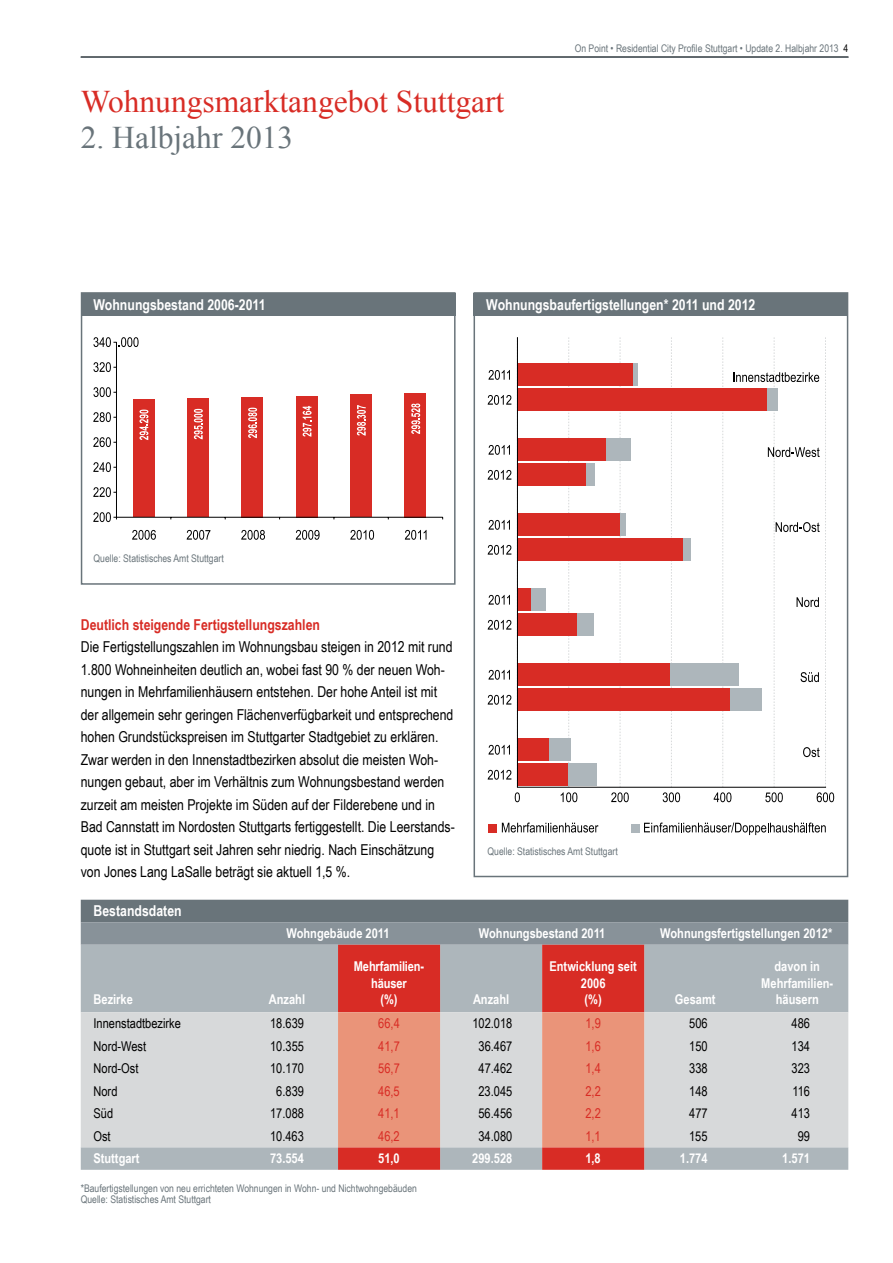
<style>
.page{position:relative;width:893px;height:1263px;background:#fff}
.page>*{position:absolute;margin:0;border:0;box-sizing:border-box;transform-origin:0 0}
.t1{font:31.5px "Times New Roman";color:#d82c25}
.t2{font:31.5px "Times New Roman";color:#69747a}
.t3{font:15px/22.5px "Arial Narrow";color:#000}
.t4{font:700 15px "Arial Narrow";color:#fff}
.t5{font:700 15px "Arial Narrow";color:#d82c25}
.t6{font:700 13.5px/16.2px "Arial Narrow";color:#fff;text-align:center}
.t7{font:13.5px "Arial Narrow";color:#000}
.t8{font:13.5px "Arial Narrow";color:#d82c25}
.t9{font:10.5px/11.2px "Arial Narrow";color:#69747a}
.s1{color:#000}
</style>
<div class="page">
<hr style="left:81px;top:56px;width:767px;height:2px;background:#69747a">
<div style="left:81px;top:293px;width:375px;height:22px;background:#69747a"></div>
<svg style="left:81px;top:900px;width:767px;height:45px;background:#79848a"></svg>
<div style="left:81px;top:945px;width:767px;height:225px;background:#adb6bb"></div>
<svg style="left:338px;top:945px;width:306px;height:225px;background:#ca5b58"></svg>
<div style="left:81px;top:1012px;width:767px;height:135px;background:#d7d9da"></div>
<svg style="left:338px;top:1012px;width:306px;height:135px;background:#e3ab99"></svg>
<div style="left:474px;top:292px;width:374px;height:585px;border:2px solid #69747a"></div>
<div style="left:474px;top:293px;width:374px;height:22px;background:#69747a"></div>
<div style="left:81px;top:292px;width:375px;height:293px;border:2px solid #69747a"></div>
<svg style="left:561px;top:337px;width:16px;height:465px"></svg>
<svg style="left:611px;top:337px;width:18px;height:465px"></svg>
<svg style="left:663px;top:337px;width:17px;height:465px"></svg>
<hr style="left:633px;top:364px;width:4px;height:22px;background:#adb6bb">
<div style="left:606px;top:439px;width:24px;height:22px;background:#adb6bb"></div>
<div style="left:586px;top:464px;width:8px;height:22px;background:#adb6bb"></div>
<div style="left:620px;top:514px;width:5px;height:22px;background:#adb6bb"></div>
<div style="left:683px;top:539px;width:8px;height:22px;background:#adb6bb"></div>
<div style="left:531px;top:589px;width:15px;height:22px;background:#adb6bb"></div>
<div style="left:577px;top:613px;width:16px;height:23px;background:#adb6bb"></div>
<div style="left:670px;top:663px;width:69px;height:23px;background:#adb6bb"></div>
<div style="left:549px;top:738px;width:22px;height:23px;background:#adb6bb"></div>
<div style="left:568px;top:763px;width:29px;height:23px;background:#adb6bb"></div>
<div style="left:517px;top:364px;width:116px;height:22px;background:#d82c25"></div>
<div style="left:517px;top:389px;width:250px;height:22px;background:#d82c25"></div>
<div style="left:517px;top:439px;width:89px;height:22px;background:#d82c25"></div>
<div style="left:517px;top:464px;width:69px;height:22px;background:#d82c25"></div>
<div style="left:517px;top:514px;width:103px;height:22px;background:#d82c25"></div>
<div style="left:517px;top:539px;width:166px;height:22px;background:#d82c25"></div>
<div style="left:517px;top:589px;width:14px;height:22px;background:#d82c25"></div>
<div style="left:517px;top:613px;width:60px;height:23px;background:#d82c25"></div>
<div style="left:517px;top:663px;width:153px;height:23px;background:#d82c25"></div>
<div style="left:517px;top:688px;width:212px;height:23px;background:#d82c25"></div>
<div style="left:517px;top:738px;width:32px;height:23px;background:#d82c25"></div>
<div style="left:517px;top:763px;width:51px;height:23px;background:#d82c25"></div>
<svg style="left:488px;top:337px;width:32px;height:465px"></svg>
<hr style="left:517px;top:787px;width:309px;height:1px;background:#000">
<svg style="left:502px;top:822px;width:96px;height:10px"></svg>
<svg style="left:644px;top:822px;width:182px;height:13px"></svg>
<div style="left:631px;top:824px;width:8px;height:8px;background:#adb6bb"></div>
<div style="left:488px;top:824px;width:8px;height:8px;background:#d82c25"></div>
<hr style="left:517px;top:337px;width:1px;height:450px;background:#000">
<svg style="left:714px;top:337px;width:120px;height:465px"></svg>
<svg style="left:121px;top:337px;width:18px;height:4px"></svg>
<svg style="left:113px;top:341px;width:330px;height:179px"></svg>
<svg style="left:139px;top:410px;width:9px;height:30px"></svg>
<svg style="left:194px;top:409px;width:9px;height:30px"></svg>
<svg style="left:248px;top:408px;width:9px;height:30px"></svg>
<svg style="left:303px;top:406px;width:9px;height:31px"></svg>
<svg style="left:357px;top:405px;width:9px;height:31px"></svg>
<svg style="left:411px;top:403px;width:9px;height:31px"></svg>
<svg style="left:93px;top:512px;width:18px;height:10px"></svg>
<svg style="left:93px;top:487px;width:18px;height:10px"></svg>
<svg style="left:93px;top:462px;width:18px;height:10px"></svg>
<svg style="left:93px;top:437px;width:18px;height:10px"></svg>
<svg style="left:93px;top:412px;width:18px;height:10px"></svg>
<svg style="left:93px;top:387px;width:18px;height:10px"></svg>
<svg style="left:93px;top:362px;width:18px;height:10px"></svg>
<svg style="left:93px;top:337px;width:18px;height:10px"></svg>
<svg style="left:132px;top:530px;width:24px;height:10px"></svg>
<svg style="left:187px;top:530px;width:23px;height:10px"></svg>
<svg style="left:241px;top:530px;width:24px;height:10px"></svg>
<svg style="left:296px;top:530px;width:24px;height:10px"></svg>
<svg style="left:350px;top:530px;width:24px;height:10px"></svg>
<svg style="left:405px;top:530px;width:21px;height:10px"></svg>
<h1 class="t1" style="left:81px;top:80px;width:425px">Wohnungsmarktangebot Stuttgart</h1>
<h1 class="t2" style="left:81px;top:116px;width:214px">2. Halbjahr 2013</h1>
<p class="t9" style="left:575px;top:43px;width:275px">On Point • Residential City Profile Stuttgart • Update 2. Halbjahr 2013 <span class="s1">4</span></p>
<p class="t4" style="left:94px;top:296px;width:174px">Wohnungsbestand 2006-2011</p>
<p class="t9" style="left:94px;top:552px;width:132px">Quelle: Statistisches Amt Stuttgart</p>
<p class="t4" style="left:486px;top:296px;width:271px">Wohnungsbaufertigstellungen* 2011 und 2012</p>
<p class="t5" style="left:81px;top:616px;width:241px">Deutlich steigende Fertigstellungszahlen</p>
<p class="t3" style="left:81px;top:635px;width:376px">Die Fertigstellungszahlen im Wohnungsbau steigen in 2012 mit rund 1.800 Wohneinheiten deutlich an, wobei fast 90 % der neuen Woh&shy;nungen in Mehrfamilienhäusern entstehen. Der hohe Anteil ist mit der allgemein sehr geringen Flächenverfügbarkeit und entsprechend hohen Grundstückspreisen im Stuttgarter Stadtgebiet zu erklären.<br>Zwar werden in den Innenstadtbezirken absolut die meisten Woh&shy;nungen gebaut, aber im Verhältnis zum Wohnungsbestand werden zurzeit am meisten Projekte im Süden auf der Filderebene und in Bad Cannstatt im Nordosten Stuttgarts fertiggestellt. Die Leerstands&shy;quote ist in Stuttgart seit Jahren sehr niedrig. Nach Einschätzung von Jones Lang LaSalle beträgt sie aktuell 1,5 %.</p>
<p class="t4" style="left:94px;top:902px;width:90px">Bestandsdaten</p>
<p class="t6" style="left:286px;top:925px;width:105px">Wohngebäude 2011</p>
<p class="t6" style="left:479px;top:925px;width:128px">Wohnungsbestand 2011</p>
<p class="t6" style="left:660px;top:925px;width:174px">Wohnungsfertigstellungen 2012*</p>
<p class="t9" style="left:488px;top:845px;width:132px">Quelle: Statistisches Amt Stuttgart</p>
<p class="t6" style="left:94px;top:991px;width:41px">Bezirke</p>
<p class="t6" style="left:269px;top:991px;width:38px">Anzahl</p>
<p class="t6" style="left:354px;top:958px;width:72px">Mehrfamilien&shy;häuser<br>(%)</p>
<p class="t6" style="left:473px;top:991px;width:38px">Anzahl</p>
<p class="t6" style="left:549px;top:958px;width:89px">Entwicklung seit<br>2006<br>(%)</p>
<p class="t6" style="left:675px;top:991px;width:42px">Gesamt</p>
<p class="t6" style="left:761px;top:958px;width:73px">davon in<br>Mehrfamilien&shy;häusern</p>
<p class="t7" style="left:94px;top:1014px;width:89px">Innenstadtbezirke</p>
<p class="t7" style="left:270px;top:1014px;width:35px">18.639</p>
<p class="t8" style="left:378px;top:1014px;width:23px">66,4</p>
<p class="t7" style="left:472px;top:1014px;width:42px">102.018</p>
<p class="t8" style="left:585px;top:1014px;width:17px">1,9</p>
<p class="t7" style="left:689px;top:1014px;width:20px">506</p>
<p class="t7" style="left:792px;top:1014px;width:20px">486</p>
<p class="t7" style="left:94px;top:1036px;width:54px">Nord-West</p>
<p class="t7" style="left:270px;top:1036px;width:35px">10.355</p>
<p class="t8" style="left:378px;top:1036px;width:23px">41,7</p>
<p class="t7" style="left:478px;top:1036px;width:35px">36.467</p>
<p class="t8" style="left:585px;top:1036px;width:17px">1,6</p>
<p class="t7" style="left:689px;top:1036px;width:20px">150</p>
<p class="t7" style="left:792px;top:1036px;width:20px">134</p>
<p class="t7" style="left:94px;top:1059px;width:46px">Nord-Ost</p>
<p class="t7" style="left:270px;top:1059px;width:35px">10.170</p>
<p class="t8" style="left:378px;top:1059px;width:23px">56,7</p>
<p class="t7" style="left:478px;top:1059px;width:35px">47.462</p>
<p class="t8" style="left:585px;top:1059px;width:17px">1,4</p>
<p class="t7" style="left:689px;top:1059px;width:20px">338</p>
<p class="t7" style="left:791px;top:1059px;width:20px">323</p>
<p class="t7" style="left:94px;top:1081px;width:25px">Nord</p>
<p class="t7" style="left:276px;top:1081px;width:29px">6.839</p>
<p class="t8" style="left:378px;top:1081px;width:23px">46,5</p>
<p class="t7" style="left:478px;top:1081px;width:35px">23.045</p>
<p class="t8" style="left:585px;top:1081px;width:17px">2,2</p>
<p class="t7" style="left:689px;top:1081px;width:20px">148</p>
<p class="t7" style="left:792px;top:1081px;width:19px">116</p>
<p class="t7" style="left:93px;top:1104px;width:21px">Süd</p>
<p class="t7" style="left:270px;top:1104px;width:35px">17.088</p>
<p class="t8" style="left:378px;top:1104px;width:23px">41,1</p>
<p class="t7" style="left:478px;top:1104px;width:35px">56.456</p>
<p class="t8" style="left:585px;top:1104px;width:17px">2,2</p>
<p class="t7" style="left:689px;top:1104px;width:20px">477</p>
<p class="t7" style="left:791px;top:1104px;width:20px">413</p>
<p class="t7" style="left:93px;top:1126px;width:19px">Ost</p>
<p class="t7" style="left:270px;top:1126px;width:35px">10.463</p>
<p class="t8" style="left:378px;top:1126px;width:23px">46,2</p>
<p class="t7" style="left:478px;top:1126px;width:35px">34.080</p>
<p class="t8" style="left:585px;top:1126px;width:17px">1,1</p>
<p class="t7" style="left:689px;top:1126px;width:20px">155</p>
<p class="t7" style="left:798px;top:1126px;width:14px">99</p>
<p class="t6" style="left:93px;top:1150px;width:48px">Stuttgart</p>
<p class="t6" style="left:270px;top:1150px;width:35px">73.554</p>
<p class="t6" style="left:378px;top:1150px;width:23px">51,0</p>
<p class="t6" style="left:472px;top:1150px;width:42px">299.528</p>
<p class="t6" style="left:585px;top:1150px;width:17px">1,8</p>
<p class="t6" style="left:680px;top:1150px;width:29px">1.774</p>
<p class="t6" style="left:782px;top:1150px;width:29px">1.571</p>
<p class="t9" style="left:81px;top:1182px;width:338px">*Baufertigstellungen von neu errichteten Wohnungen in Wohn- und Nichtwohngebäuden<br>Quelle: Statistisches Amt Stuttgart</p>
</div>
